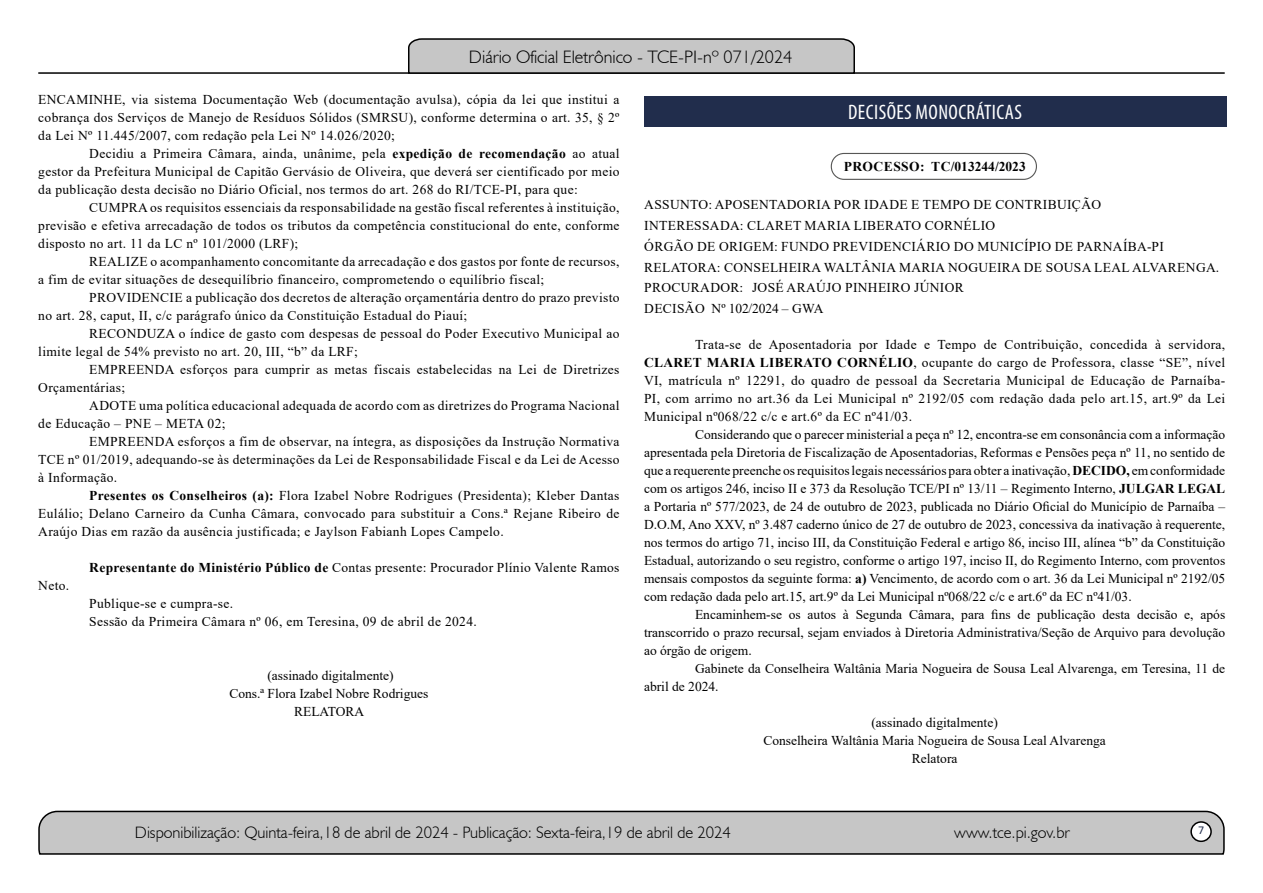
<style>
.page{position:relative;width:1263px;height:893px;background:#fff}
.page>*{position:absolute;margin:0;border:0;box-sizing:border-box;transform-origin:0 0}
.t1{font:condensed 21px "Myriad Pro";letter-spacing:.02em;color:#fff}
.t2{font:300 18px "Humanist 521 BT";color:#000}
.t3{font:300 16.5px "Humanist 521 BT";color:#000}
.t4{font:13.5px/18px "Times New Roman";letter-spacing:.025em;color:#000;text-align:justify}
.t5{font:13.5px/18px "Times New Roman";color:#000;text-align:center}
.t6{font:700 13.5px "Times New Roman";letter-spacing:.02em;color:#000}
.t7{font:12px "Calibri";color:#212d4c}
.s1{font-weight:700}
</style>
<div class="page">
<svg style="left:38px;top:810px;width:1187px;height:45px;background:#b9b9b9"></svg>
<div style="left:1191px;top:822px;width:20px;height:19px;background:#fff;border-radius:50%"></div>
<div style="left:1190px;top:821px;width:22px;height:21px;border:2px solid #000;border-radius:50%"></div>
<hr style="left:38px;top:72px;width:1187px;height:2px;background:#000">
<svg style="left:407px;top:38px;width:449px;height:36px;background:#b4b4b4"></svg>
<div style="left:644px;top:96px;width:582px;height:31px;background:#212d4c"></div>
<div style="left:831px;top:153px;width:206px;height:27px;border:1px solid #575756;border-radius:13px"></div>
<h2 class="t2" style="left:469px;top:46px;width:325px">Diário Oficial Eletrônico - TCE-PI-nº 071/2024</h2>
<p class="t4" style="left:38px;top:90px;width:583px">ENCAMINHE, via sistema Documentação Web (documentação avulsa), cópia da lei que institui a cobrança dos Serviços de Manejo de Resíduos Sólidos (SMRSU), conforme determina o art. 35, § 2º da Lei Nº 11.445/2007, com redação pela Lei Nº 14.026/2020;</p>
<p class="t4" style="left:38px;top:144px;width:583px;text-indent:51px">Decidiu a Primeira Câmara, ainda, unânime, pela <span class="s1">expedição de recomendação</span> ao atual gestor da Prefeitura Municipal de Capitão Gervásio de Oliveira, que deverá ser cientificado por meio da publicação desta decisão no Diário Oficial, nos termos do art. 268 do RI/TCE-PI, para que:</p>
<p class="t4" style="left:38px;top:198px;width:583px;text-indent:51px">CUMPRA os requisitos essenciais da responsabilidade na gestão fiscal referentes à instituição, previsão e efetiva arrecadação de todos os tributos da competência constitucional do ente, conforme disposto no art. 11 da LC nº 101/2000 (LRF);</p>
<p class="t4" style="left:38px;top:252px;width:583px;text-indent:51px">REALIZE o acompanhamento concomitante da arrecadação e dos gastos por fonte de recursos, a fim de evitar situações de desequilíbrio financeiro, comprometendo o equilíbrio fiscal;</p>
<p class="t4" style="left:38px;top:288px;width:583px;text-indent:51px">PROVIDENCIE a publicação dos decretos de alteração orçamentária dentro do prazo previsto no art. 28, caput, II, c/c parágrafo único da Constituição Estadual do Piauí;</p>
<p class="t4" style="left:38px;top:324px;width:583px;text-indent:51px">RECONDUZA o índice de gasto com despesas de pessoal do Poder Executivo Municipal ao limite legal de 54% previsto no art. 20, III, “b” da LRF;</p>
<p class="t4" style="left:38px;top:360px;width:583px;text-indent:51px">EMPREENDA esforços para cumprir as metas fiscais estabelecidas na Lei de Diretrizes<br>Orçamentárias;</p>
<p class="t4" style="left:38px;top:396px;width:583px;text-indent:51px">ADOTE uma política educacional adequada de acordo com as diretrizes do Programa Nacional de Educação – PNE – META 02;</p>
<p class="t4" style="left:38px;top:432px;width:583px;text-indent:51px">EMPREENDA esforços a fim de observar, na íntegra, as disposições da Instrução Normativa TCE nº 01/2019, adequando-se às determinações da Lei de Responsabilidade Fiscal e da Lei de Acesso à Informação.</p>
<p class="t4" style="left:38px;top:486px;width:583px;text-indent:51px"><span class="s1">Presentes os Conselheiros (a):</span> Flora Izabel Nobre Rodrigues (Presidenta); Kleber Dantas Eulálio; Delano Carneiro da Cunha Câmara, convocado para substituir a Cons.ª Rejane Ribeiro de Araújo Dias em razão da ausência justificada; e Jaylson Fabianh Lopes Campelo.</p>
<p class="t4" style="left:89px;top:558px;width:532px"><span class="s1">Representante do Ministério Público de</span> Contas presente: Procurador Plínio Valente Ramos</p>
<p class="t4" style="left:38px;top:576px;width:32px">Neto.</p>
<p class="t4" style="left:89px;top:594px;width:389px">Publique-se e cumpra-se.<br>Sessão da Primeira Câmara nº 06, em Teresina, 09 de abril de 2024.</p>
<h1 class="t1" style="left:848px;top:99px;width:175px">DECISÕES MONOCRÁTICAS</h1>
<p class="t6" style="left:844px;top:156px;width:184px">PROCESSO: TC/013244/2023</p>
<p class="t4" style="left:644px;top:194px;width:576px;line-height:20.7px;text-align:left">ASSUNTO: APOSENTADORIA POR IDADE E TEMPO DE CONTRIBUIÇÃO<br>INTERESSADA: CLARET MARIA LIBERATO CORNÉLIO<br>ÓRGÃO DE ORIGEM: FUNDO PREVIDENCIÁRIO DO MUNICÍPIO DE PARNAÍBA-PI RELATORA: CONSELHEIRA WALTÂNIA MARIA NOGUEIRA DE SOUSA LEAL ALVARENGA.<br>PROCURADOR: JOSÉ ARAÚJO PINHEIRO JÚNIOR<br>DECISÃO Nº 102/2024 – GWA</p>
<p class="t4" style="left:644px;top:335px;width:583px;text-indent:51px">Trata-se de Aposentadoria por Idade e Tempo de Contribuição, concedida à servidora, <span class="s1">CLARET MARIA LIBERATO CORNÉLIO</span>, ocupante do cargo de Professora, classe “SE”, nível VI, matrícula nº 12291, do quadro de pessoal da Secretaria Municipal de Educação de Parnaíba-PI, com arrimo no art.36 da Lei Municipal nº 2192/05 com redação dada pelo art.15, art.9º da Lei Municipal nº068/22 c/c e art.6º da EC nº41/03.</p>
<p class="t4" style="left:644px;top:425px;width:583px;text-indent:51px">Considerando que o parecer ministerial a peça nº 12, encontra-se em consonância com a informação apresentada pela Diretoria de Fiscalização de Aposentadorias, Reformas e Pensões peça nº 11, no sentido de que a requerente preenche os requisitos legais necessários para obter a inativação, <span class="s1">DECIDO,</span> em conformidade com os artigos 246, inciso II e 373 da Resolução TCE/PI nº 13/11 – Regimento Interno, <span class="s1">JULGAR LEGAL </span>a Portaria nº 577/2023, de 24 de outubro de 2023, publicada no Diário Oficial do Município de Parnaíba – D.O.M, Ano XXV, nº 3.487 caderno único de 27 de outubro de 2023, concessiva da inativação à requerente, nos termos do artigo 71, inciso III, da Constituição Federal e artigo 86, inciso III, alínea “b” da Constituição Estadual, autorizando o seu registro, conforme o artigo 197, inciso II, do Regimento Interno, com proventos mensais compostos da seguinte forma: <span class="s1">a)</span> Vencimento, de acordo com o art. 36 da Lei Municipal nº 2192/05 com redação dada pelo art.15, art.9º da Lei Municipal nº068/22 c/c e art.6º da EC nº41/03.</p>
<p class="t4" style="left:644px;top:605px;width:583px;text-indent:51px">Encaminhem-se os autos à Segunda Câmara, para fins de publicação desta decisão e, após transcorrido o prazo recursal, sejam enviados à Diretoria Administrativa/Seção de Arquivo para devolução ao órgão de origem.</p>
<p class="t5" style="left:644px;top:659px;width:583px;text-align:left;text-indent:51px">Gabinete da Conselheira Waltânia Maria Nogueira de Sousa Leal Alvarenga, em Teresina, 11 de abril de 2024.</p>
<p class="t5" style="left:763px;top:713px;width:344px">(assinado digitalmente)<br>Conselheira Waltânia Maria Nogueira de Sousa Leal Alvarenga<br>Relatora</p>
<p class="t5" style="left:229px;top:666px;width:201px">(assinado digitalmente)<br>Cons.ª Flora Izabel Nobre Rodrigues<br>RELATORA</p>
<p class="t3" style="left:135px;top:822px;width:597px">Disponibilização: Quinta-feira,18 de abril de 2024 - Publicação: Sexta-feira,19 de abril de 2024</p>
<p class="t3" style="left:954px;top:822px;width:117px">www.tce.pi.gov.br</p>
<p class="t7" style="left:1198px;top:821px;width:8px">7</p>
</div>
